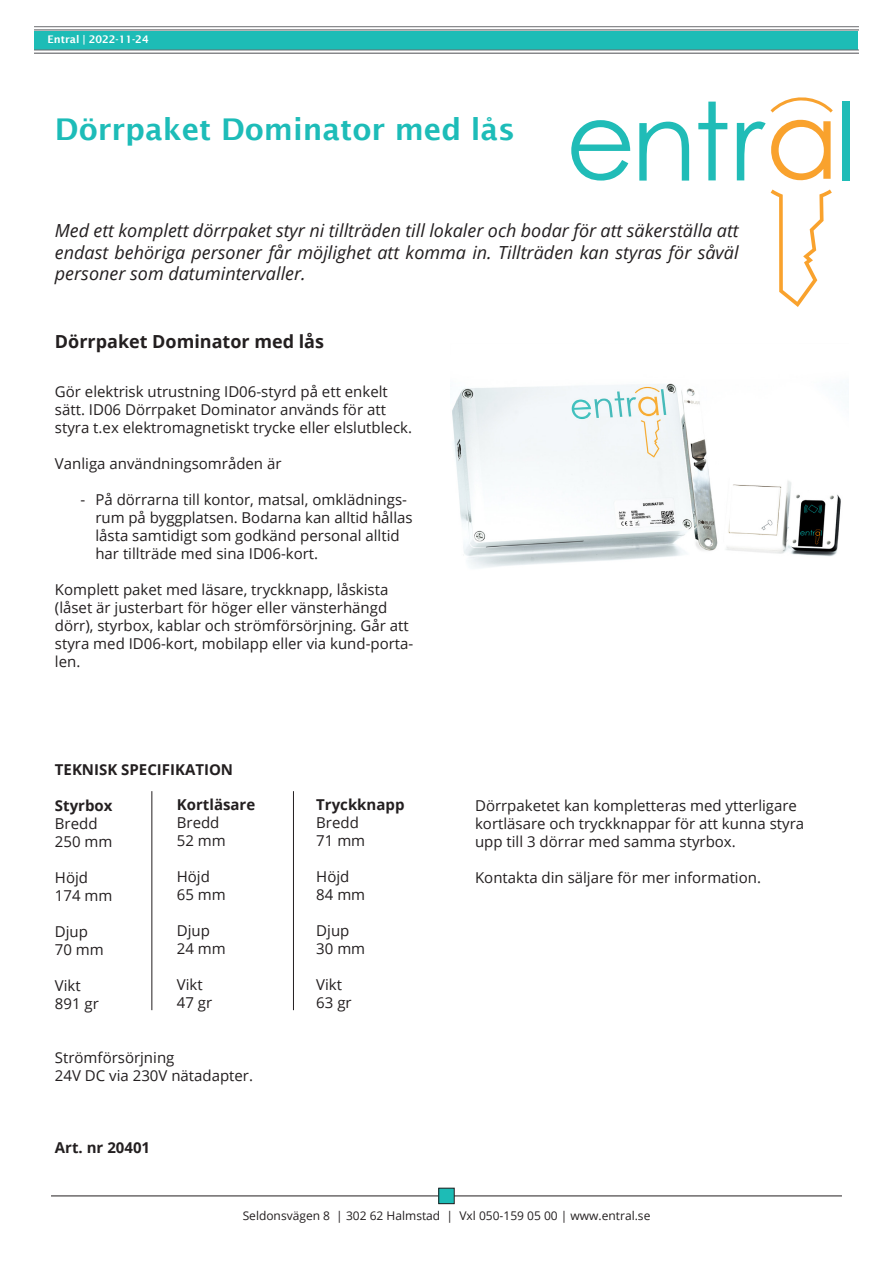
<style>
.page{position:relative;width:893px;height:1263px;background:#fff}
.page>*{position:absolute;margin:0;border:0;box-sizing:border-box;transform-origin:0 0}
.t1{font:600 30px "Lucida Sans";color:#1dbcb8}
.t2{font:italic 18px/21.6px "Open Sans";color:#231f20;text-align:justify}
.t3{font:700 18px "Open Sans";color:#231f20}
.t4{font:15px/18px "Open Sans";color:#231f20}
.t5{font:700 15px "Open Sans";color:#231f20}
.t6{font:12px "Open Sans";color:#231f20}
.t7{font:600 10.5px "Lucida Sans";color:#fff}
</style>
<div class="page">
<div style="left:35px;top:31px;width:823px;height:18px;background:#1dbcb6"></div>
<hr style="left:51px;top:1196px;width:791px;height:1px;background:#231f20">
<div style="left:439px;top:1188px;width:15px;height:16px;background:#1dbcb6"></div>
<div style="left:438px;top:1188px;width:16px;height:16px;border:1px solid #231f20"></div>
<hr style="left:34px;top:50px;width:825px;height:1px;background:#6c6d70">
<hr style="left:34px;top:53px;width:825px;height:1px;background:#6c6d70">
<hr style="left:34px;top:26px;width:825px;height:1px;background:#6c6d70">
<hr style="left:34px;top:29px;width:825px;height:2px;background:#6c6d70">
<svg style="left:571px;top:120px;width:59px;height:61px"></svg>
<svg style="left:639px;top:122px;width:50px;height:59px"></svg>
<svg style="left:698px;top:102px;width:29px;height:78px"></svg>
<div style="left:842px;top:101px;width:7px;height:80px;background:#20bcb7"></div>
<svg style="left:737px;top:120px;width:94px;height:61px"></svg>
<svg style="left:771px;top:190px;width:61px;height:117px"></svg>
<svg style="left:770px;top:97px;width:63px;height:16px"></svg>
<img style="left:452px;top:383px;width:389px;height:185px">
<hr style="left:152px;top:791px;width:1px;height:219px;background:#231f20">
<hr style="left:293px;top:791px;width:1px;height:219px;background:#231f20">
<p class="t7" style="left:48px;top:34px;width:103px">Entral | 2022-11-24</p>
<p class="t1" style="left:55px;top:112px;width:462px">Dörrpaket Dominator med lås</p>
<p class="t2" style="left:55px;top:219px;width:685px">Med ett komplett dörrpaket styr ni tillträden till lokaler och bodar för att säkerställa att endast behöriga personer får möjlighet att komma in. Tillträden kan styras för såväl personer som datumintervaller.</p>
<p class="t3" style="left:55px;top:329px;width:271px">Dörrpaket Dominator med lås</p>
<p class="t4" style="left:55px;top:382px;width:359px">Gör elektrisk utrustning ID06-styrd på ett enkelt sätt. ID06 Dörrpaket Dominator används för att styra t.ex elektromagnetiskt trycke eller elslutbleck.</p>
<p class="t4" style="left:55px;top:454px;width:228px">Vanliga användningsområden är</p>
<p class="t4" style="left:95px;top:490px;width:319px;text-indent:-15px">- På dörrarna till kontor, matsal, omklädnings&shy;rum på byggplatsen. Bodarna kan alltid hållas låsta samtidigt som godkänd personal alltid har tillträde med sina ID06-kort.</p>
<p class="t4" style="left:55px;top:580px;width:360px">Komplett paket med läsare, tryckknapp, låskista (låset är justerbart för höger eller vänsterhängd dörr), styrbox, kablar och strömförsörjning. Går att styra med ID06-kort, mobilapp eller via kund-porta&shy;len.</p>
<p class="t5" style="left:55px;top:758px;width:180px">TEKNISK SPECIFIKATION</p>
<p class="t5" style="left:55px;top:794px;width:59px">Styrbox</p>
<p class="t4" style="left:55px;top:814px;width:44px">Bredd</p>
<p class="t4" style="left:55px;top:832px;width:59px">250 mm</p>
<p class="t4" style="left:55px;top:868px;width:35px">Höjd</p>
<p class="t4" style="left:55px;top:886px;width:59px">174 mm</p>
<p class="t4" style="left:55px;top:922px;width:35px">Djup</p>
<p class="t4" style="left:55px;top:940px;width:50px">70 mm</p>
<p class="t4" style="left:55px;top:976px;width:27px">Vikt</p>
<p class="t4" style="left:55px;top:994px;width:45px">891 gr</p>
<p class="t4" style="left:55px;top:1048px;width:121px">Strömförsörjning</p>
<p class="t4" style="left:55px;top:1066px;width:200px">24V DC via 230V nätadapter.</p>
<p class="t5" style="left:177px;top:794px;width:80px">Kortläsare</p>
<p class="t4" style="left:177px;top:813px;width:44px">Bredd</p>
<p class="t4" style="left:177px;top:831px;width:50px">52 mm</p>
<p class="t4" style="left:177px;top:867px;width:35px">Höjd</p>
<p class="t4" style="left:177px;top:885px;width:50px">65 mm</p>
<p class="t4" style="left:177px;top:921px;width:35px">Djup</p>
<p class="t4" style="left:177px;top:939px;width:50px">24 mm</p>
<p class="t4" style="left:177px;top:975px;width:27px">Vikt</p>
<p class="t4" style="left:177px;top:993px;width:37px">47 gr</p>
<p class="t5" style="left:55px;top:1136px;width:97px">Art. nr 20401</p>
<p class="t5" style="left:316px;top:794px;width:90px">Tryckknapp</p>
<p class="t4" style="left:316px;top:813px;width:44px">Bredd</p>
<p class="t4" style="left:316px;top:831px;width:50px">71 mm</p>
<p class="t4" style="left:316px;top:867px;width:35px">Höjd</p>
<p class="t4" style="left:316px;top:885px;width:50px">84 mm</p>
<p class="t4" style="left:316px;top:921px;width:35px">Djup</p>
<p class="t4" style="left:316px;top:939px;width:50px">30 mm</p>
<p class="t4" style="left:316px;top:975px;width:27px">Vikt</p>
<p class="t4" style="left:316px;top:993px;width:37px">63 gr</p>
<p class="t4" style="left:475px;top:796px;width:331px">Dörrpaketet kan kompletteras med ytterligare kortläsare och tryckknappar för att kunna styra upp till 3 dörrar med samma styrbox.</p>
<p class="t4" style="left:475px;top:868px;width:287px">Kontakta din säljare för mer information.</p>
<p class="t6" style="left:243px;top:1207px;width:409px">Seldonsvägen 8 | 302 62 Halmstad | Vxl 050-159 05 00 | www.entral.se</p>
</div>
